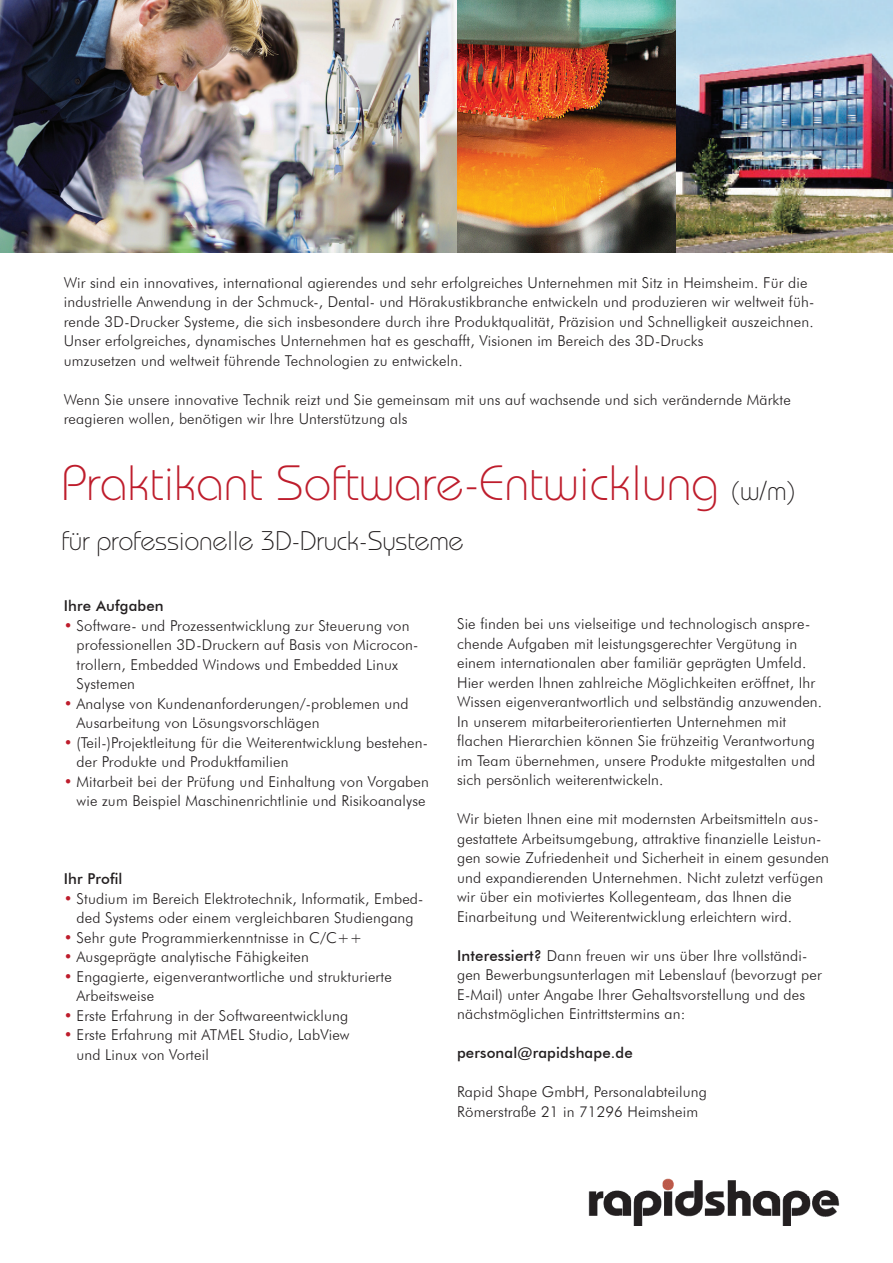
<style>
.page{position:relative;width:893px;height:1263px;background:#fff}
.page>*{position:absolute;margin:0;border:0;box-sizing:border-box;transform-origin:0 0}
.t1{font:300 49.5px "Bauhaus Std";color:#be1d2c}
.t2{font:300 27px "Bauhaus Std";letter-spacing:-.01em;color:#231f20}
.t3{font:300 15px/19.5px "Futura BT";letter-spacing:.01em;color:#231f20}
.t4{font:500 15px "Futura BT";letter-spacing:.01em;color:#231f20}
.s1{font-size:27px;color:#231f20}
.s2{color:#be1d2c}
.s3{font-weight:500}
</style>
<div class="page">
<img style="left:675px;top:0;width:218px;height:253px">
<img style="left:0;top:0;width:675px;height:253px">
<img style="left:588px;top:1178px;width:252px;height:48px">
<p class="t3" style="left:64px;top:273px;width:752px">Wir sind ein innovatives, international agierendes und sehr erfolgreiches Unternehmen mit Sitz in Heimsheim. Für die industrielle Anwendung in der Schmuck-, Dental- und Hörakustikbranche entwickeln und produzieren wir weltweit füh&shy;rende 3D-Drucker Systeme, die sich insbesondere durch ihre Produktqualität, Präzision und Schnelligkeit auszeichnen.<br>Unser erfolgreiches, dynamisches Unternehmen hat es geschafft, Visionen im Bereich des 3D-Drucks<br>umzusetzen und weltweit führende Technologien zu entwickeln.</p>
<p class="t3" style="left:64px;top:390px;width:729px">Wenn Sie unsere innovative Technik reizt und Sie gemeinsam mit uns auf wachsende und sich verändernde Märkte reagieren wollen, benötigen wir Ihre Unterstützung als</p>
<h1 class="t1" style="left:62px;top:454px;width:737px">Praktikant Software-Entwicklung <span class="s1">(w/m)</span></h1>
<h2 class="t2" style="left:62px;top:524px;width:403px">für professionelle 3D-Druck-Systeme</h2>
<p class="t4" style="left:64px;top:596px;width:101px">Ihre Aufgaben</p>
<p class="t3" style="left:77px;top:615px;width:343px;text-indent:-13px"><span class="s2">•</span> Software- und Prozessentwicklung zur Steuerung von professionellen 3D-Druckern auf Basis von Microcon&shy;trollern, Embedded Windows und Embedded Linux Systemen</p>
<p class="t3" style="left:77px;top:693px;width:334px;text-indent:-13px"><span class="s2">•</span> Analyse von Kundenanforderungen/-problemen und<br>Ausarbeitung von Lösungsvorschlägen</p>
<p class="t3" style="left:77px;top:732px;width:353px;text-indent:-13px"><span class="s2">•</span> (Teil-)Projektleitung für die Weiterentwicklung bestehen&shy;der Produkte und Produktfamilien</p>
<p class="t3" style="left:64px;top:771px;width:367px;text-align:right"><span class="s2">•</span> Mitarbeit bei der Prüfung und Einhaltung von Vorgaben wie zum Beispiel Maschinenrichtlinie und Risikoanalyse</p>
<p class="t4" style="left:64px;top:869px;width:60px">Ihr Profil</p>
<p class="t3" style="left:64px;top:888px;width:361px;text-align:center"><span class="s2">•</span> Studium im Bereich Elektrotechnik, Informatik, Embed&shy;ded Systems oder einem vergleichbaren Studiengang</p>
<p class="t3" style="left:64px;top:927px;width:300px"><span class="s2">•</span> Sehr gute Programmierkenntnisse in C/C++</p>
<p class="t3" style="left:64px;top:947px;width:247px"><span class="s2">•</span> Ausgeprägte analytische Fähigkeiten</p>
<p class="t3" style="left:77px;top:966px;width:317px;text-indent:-13px"><span class="s2">•</span> Engagierte, eigenverantwortliche und strukturierte<br>Arbeitsweise</p>
<p class="t3" style="left:64px;top:1005px;width:286px"><span class="s2">•</span> Erste Erfahrung in der Softwareentwicklung</p>
<p class="t3" style="left:77px;top:1025px;width:275px;text-indent:-13px"><span class="s2">•</span> Erste Erfahrung mit ATMEL Studio, LabView und Linux von Vorteil</p>
<p class="t3" style="left:457px;top:614px;width:367px">Sie finden bei uns vielseitige und technologisch anspre&shy;chende Aufgaben mit leistungsgerechter Vergütung in einem internationalen aber familiär geprägten Umfeld.<br>Hier werden Ihnen zahlreiche Möglichkeiten eröffnet, Ihr Wissen eigenverantwortlich und selbständig anzuwenden.<br>In unserem mitarbeiterorientierten Unternehmen mit flachen Hierarchien können Sie frühzeitig Verantwortung im Team übernehmen, unsere Produkte mitgestalten und sich persönlich weiterentwickeln.</p>
<p class="t3" style="left:457px;top:809px;width:373px">Wir bieten Ihnen eine mit modernsten Arbeitsmitteln aus&shy;gestattete Arbeitsumgebung, attraktive finanzielle Leistun&shy;gen sowie Zufriedenheit und Sicherheit in einem gesunden und expandierenden Unternehmen. Nicht zuletzt verfügen wir über ein motiviertes Kollegenteam, das Ihnen die Einarbeitung und Weiterentwicklung erleichtern wird.</p>
<p class="t3" style="left:457px;top:945px;width:366px"><span class="s3">Interessiert?</span> Dann freuen wir uns über Ihre vollständi&shy;gen Bewerbungsunterlagen mit Lebenslauf (bevorzugt per E-Mail) unter Angabe Ihrer Gehaltsvorstellung und des nächstmöglichen Eintrittstermins an:</p>
<p class="t4" style="left:457px;top:1044px;width:177px">personal@rapidshape.de</p>
<p class="t3" style="left:457px;top:1082px;width:251px">Rapid Shape GmbH, Personalabteilung<br>Römerstraße 21 in 71296 Heimsheim</p>
</div>
